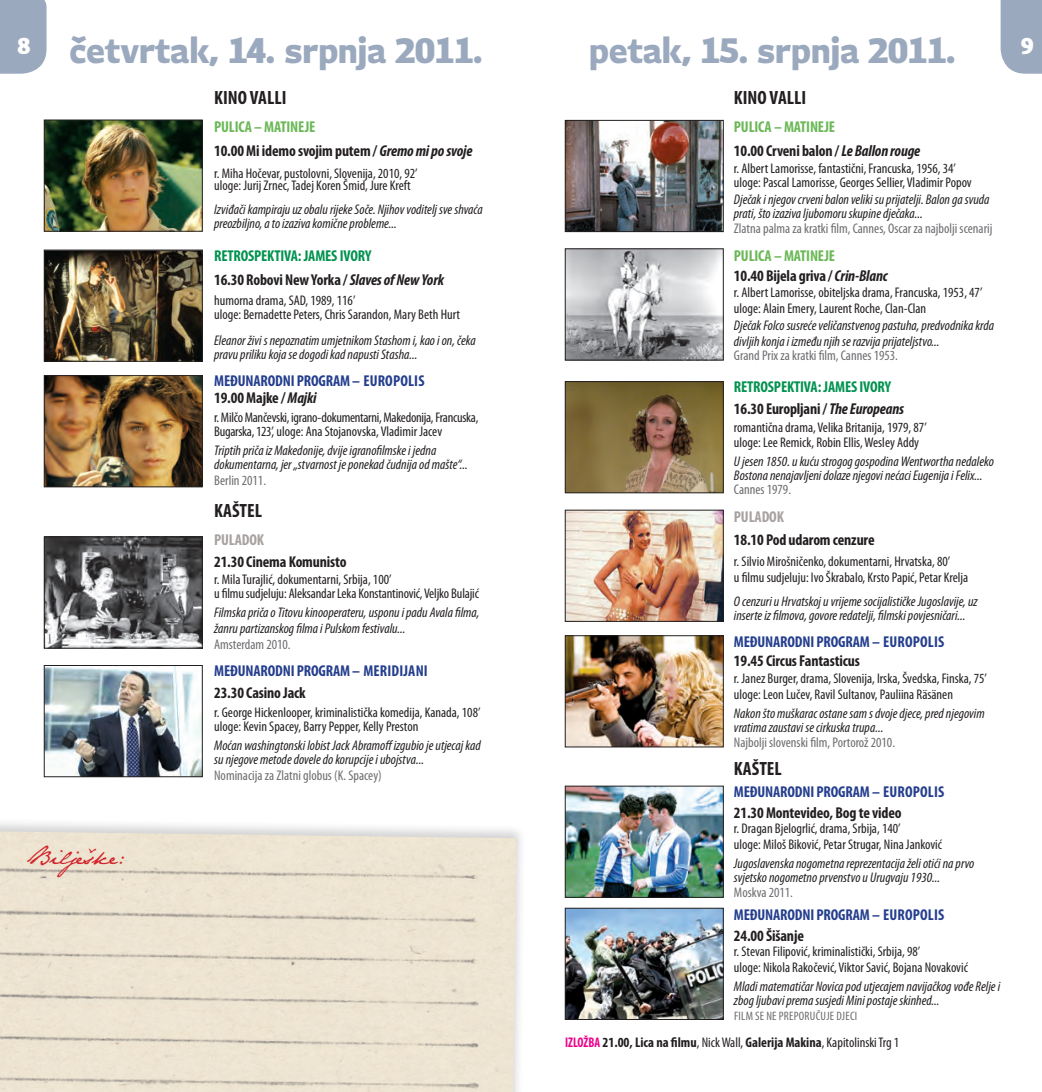
<style>
.page{position:relative;width:1042px;height:1092px;background:#fff}
.page>*{position:absolute;margin:0;border:0;box-sizing:border-box;transform-origin:0 0}
.t1{font:800 35px "Spring Sans";color:#9ba9be}
.t2{font:800 22.75px "Spring Sans";color:#fff}
.t3{font:21px "Jane Austen";color:#d1232a}
.t4{font:700 condensed 19.25px "Myriad Pro";color:#231f20}
.t5{font:700 condensed 15.75px/24px "Myriad Pro";letter-spacing:-.01em;color:#231f20}
.t6{font:700 condensed 15.75px/17px "Myriad Pro";letter-spacing:-.01em;color:#253f8e}
.t7{font:700 condensed 15.75px/24px "Myriad Pro";letter-spacing:-.01em;color:#029250}
.t8{font:700 condensed 15.75px "Myriad Pro";letter-spacing:-.01em;color:#a7a1a0}
.t9{font:italic condensed 14px/14px "Myriad Pro";color:#231f20}
.t10{font:condensed 14px/15.8px "Myriad Pro";color:#231f20}
.t11{font:condensed 14px "Myriad Pro";color:#6c6d70}
.t12{font:condensed 14px/14px "Myriad Pro";letter-spacing:-.02em;color:#231f20}
.t13{font:700 condensed 14px "Myriad Pro";color:#231f20}
.t14{font:condensed 12.25px "Myriad Pro";color:#6c6d70}
.s1{color:#6bb857}
.s2{font-style:italic}
.s3{color:#231f20}
.s4{font-style:italic;color:#231f20}
.s5{color:#ed028c}
.s6{font-weight:400}
</style>
<div class="page">
<svg style="left:1000px;top:0;width:42px;height:74px;background:#a0aec1"></svg>
<div style="left:0;top:0;width:47px;height:74px;background:#9ba9be"></div>
<img style="left:46px;top:538px;width:154px;height:108px">
<div style="left:44px;top:536px;width:158px;height:112px;border:1px solid #231f20"></div>
<img style="left:46px;top:667px;width:154px;height:108px">
<div style="left:44px;top:665px;width:158px;height:112px;border:1px solid #231f20"></div>
<img style="left:46px;top:122px;width:154px;height:107px">
<div style="left:44px;top:120px;width:158px;height:111px;border:1px solid #231f20"></div>
<img style="left:567px;top:122px;width:154px;height:108px">
<div style="left:565px;top:120px;width:158px;height:112px;border:1px solid #231f20"></div>
<img style="left:567px;top:250px;width:154px;height:108px">
<div style="left:565px;top:248px;width:158px;height:112px;border:1px solid #231f20"></div>
<img style="left:567px;top:383px;width:154px;height:108px">
<div style="left:565px;top:381px;width:158px;height:112px;border:1px solid #231f20"></div>
<img style="left:567px;top:512px;width:154px;height:107px">
<div style="left:565px;top:510px;width:158px;height:111px;border:1px solid #231f20"></div>
<img style="left:567px;top:637px;width:154px;height:108px">
<div style="left:565px;top:635px;width:158px;height:112px;border:1px solid #231f20"></div>
<img style="left:567px;top:787px;width:154px;height:108px">
<div style="left:565px;top:785px;width:158px;height:112px;border:1px solid #231f20"></div>
<img style="left:567px;top:909px;width:154px;height:108px">
<div style="left:565px;top:907px;width:158px;height:112px;border:1px solid #231f20"></div>
<img style="left:46px;top:252px;width:154px;height:107px">
<div style="left:44px;top:250px;width:158px;height:111px;border:1px solid #231f20"></div>
<img style="left:46px;top:377px;width:154px;height:108px">
<div style="left:44px;top:375px;width:158px;height:112px;border:1px solid #231f20"></div>
<div style="left:0;top:816px;width:527px;height:275px;background:#231f20;opacity:.41"></div>
<img style="left:0;top:831px;width:516px;height:260px">
<h1 class="t1" style="left:69px;top:29px;width:414px">četvrtak, 14. srpnja 2011.</h1>
<h1 class="t1" style="left:589px;top:29px;width:368px">petak, 15. srpnja 2011.</h1>
<h3 class="t4" style="left:214px;top:86px;width:74px">KINO VALLI</h3>
<p class="t5" style="left:214px;top:114px;width:260px"><span class="s1">PULICA – MATINEJE<br></span>10.00 Mi idemo svojim putem / <span class="s2">Gremo mi po svoje</span></p>
<p class="t10" style="left:214px;top:167px;width:205px;line-height:12.2px">r. Miha Hočevar, pustolovni, Slovenija, 2010, 92’ uloge: Jurij Zrnec, Tadej Koren Šmid, Jure Kreft</p>
<p class="t9" style="left:214px;top:202px;width:270px">Izviđači kampiraju uz obalu rijeke Soče. Njihov voditelj sve shvaća preozbiljno, a to izaziva komične probleme...</p>
<p class="t7" style="left:214px;top:243px;width:231px">RETROSPEKTIVA: JAMES IVORY<br><span class="s3">16.30 Robovi New Yorka /</span> <span class="s4">Slaves of New York</span></p>
<p class="t10" style="left:214px;top:293px;width:247px;line-height:14px">humorna drama, SAD, 1989, 116’<br>uloge: Bernadette Peters, Chris Sarandon, Mary Beth Hurt</p>
<p class="t9" style="left:214px;top:333px;width:263px">Eleanor živi s nepoznatim umjetnikom Stashom i, kao i on, čeka pravu priliku koja se dogodi kad napusti Stasha...</p>
<p class="t6" style="left:214px;top:372px;width:164px">MEĐUNARODNI PROGRAM – Europolis<br><span class="s3">19.00 Majke /</span> <span class="s4">Majki</span></p>
<p class="t12" style="left:214px;top:410px;width:266px">r. Milčo Mančevski, igrano-dokumentarni, Makedonija, Francuska,<br>Bugarska, 123’, uloge: Ana Stojanovska, Vladimir Jacev</p>
<p class="t9" style="left:214px;top:443px;width:255px">Triptih priča iz Makedonije, dvije igranofilmske i jedna dokumentarna, jer „stvarnost je ponekad čudnija od mašte“...</p>
<p class="t11" style="left:214px;top:472px;width:53px">Berlin 2011.</p>
<h3 class="t4" style="left:214px;top:499px;width:49px">KAŠTEL</h3>
<p class="t8" style="left:214px;top:529px;width:51px">PULADOK</p>
<p class="t5" style="left:214px;top:549px;width:134px">21.30 Cinema Komunisto</p>
<p class="t10" style="left:214px;top:572px;width:266px;line-height:14px">r. Mila Turajlić, dokumentarni, Srbija, 100’<br>u filmu sudjeluju: Aleksandar Leka Konstantinović, Veljko Bulajić</p>
<p class="t9" style="left:214px;top:604px;width:267px;line-height:15.8px">Filmska priča o Titovu kinooperateru, usponu i padu Avala filma, žanru partizanskog filma i Pulskom festivalu...</p>
<p class="t11" style="left:214px;top:635px;width:78px">Amsterdam 2010.</p>
<p class="t6" style="left:214px;top:661px;width:215px">MEĐUNARODNI PROGRAM – MERIDIJANI</p>
<p class="t5" style="left:214px;top:680px;width:93px">23.30 Casino Jack</p>
<p class="t10" style="left:214px;top:705px;width:268px;line-height:14px">r. George Hickenlooper, kriminalistička komedija, Kanada, 108’ uloge: Kevin Spacey, Barry Pepper, Kelly Preston</p>
<p class="t9" style="left:214px;top:738px;width:268px">Moćan washingtonski lobist Jack Abramoff izgubio je utjecaj kad su njegove metode dovele do korupcije i ubojstva...</p>
<p class="t11" style="left:214px;top:766px;width:169px">Nominacija za Zlatni globus (K. Spacey)</p>
<h2 class="t2" style="left:17px;top:31px;width:14px">8</h2>
<h2 class="t2" style="left:1020px;top:31px;width:14px">9</h2>
<h3 class="t4" style="left:734px;top:86px;width:74px">KINO VALLI</h3>
<p class="t5" style="left:734px;top:114px;width:188px"><span class="s1">PULICA – MATINEJE<br></span>10.00 Crveni balon / <span class="s2">Le Ballon rouge</span></p>
<p class="t10" style="left:734px;top:161px;width:239px;line-height:14px">r. Albert Lamorisse, fantastični, Francuska, 1956, 34’ uloge: Pascal Lamorisse, Georges Sellier, Vladimir Popov</p>
<p class="t9" style="left:734px;top:192px;width:257px">Dječak i njegov crveni balon veliki su prijatelji. Balon ga svuda prati, što izaziva ljubomoru skupine dječaka...</p>
<p class="t11" style="left:734px;top:220px;width:260px">Zlatna palma za kratki film, Cannes, Oscar za najbolji scenarij</p>
<p class="t5" style="left:734px;top:245px;width:155px;line-height:20.5px"><span class="s1">PULICA – MATINEJE<br></span>10.40 Bijela griva / <span class="s2">Crin-Blanc</span></p>
<p class="t10" style="left:734px;top:284px;width:250px">r. Albert Lamorisse, obiteljska drama, Francuska, 1953, 47’ uloge: Alain Emery, Laurent Roche, Clan-Clan</p>
<p class="t9" style="left:734px;top:317px;width:262px;line-height:15.8px">Dječak Folco susreće veličanstvenog pastuha, predvodnika krda divljih konja i između njih se razvija prijateljstvo...</p>
<p class="t11" style="left:734px;top:347px;width:166px">Grand Prix za kratki film, Cannes 1953.</p>
<p class="t7" style="left:734px;top:375px;width:172px;line-height:22.2px">RETROSPEKTIVA: JAMES IVORY<br><span class="s3">16.30 Europljani /</span> <span class="s4">The Europeans</span></p>
<p class="t10" style="left:734px;top:419px;width:194px">romantična drama, Velika Britanija, 1979, 87’ uloge: Lee Remick, Robin Ellis, Wesley Addy</p>
<p class="t9" style="left:734px;top:454px;width:261px">U jesen 1850. u kuću strogog gospodina Wentwortha nedaleko<br>Bostona nenajavljeni dolaze njegovi nećaci Eugenija i Felix...</p>
<p class="t11" style="left:734px;top:481px;width:59px">Cannes 1979.</p>
<p class="t8" style="left:734px;top:506px;width:51px">PULADOK</p>
<p class="t5" style="left:734px;top:528px;width:142px">18.10 Pod udarom cenzure</p>
<p class="t10" style="left:734px;top:553px;width:236px">r. Silvio Mirošničenko, dokumentarni, Hrvatska, 80’<br>u filmu sudjeluju: Ivo Škrabalo, Krsto Papić, Petar Krelja</p>
<p class="t9" style="left:734px;top:594px;width:245px">O cenzuri u Hrvatskoj u vrijeme socijalističke Jugoslavije, uz inserte iz filmova, govore redatelji, filmski povjesničari...</p>
<p class="t6" style="left:734px;top:633px;width:164px">MEĐUNARODNI PROGRAM – Europolis</p>
<p class="t5" style="left:734px;top:648px;width:127px">19.45 Circus Fantasticus</p>
<p class="t10" style="left:734px;top:670px;width:255px">r. Janez Burger, drama, Slovenija, Irska, Švedska, Finska, 75’ uloge: Leon Lučev, Ravil Sultanov, Pauliina Räsänen</p>
<p class="t9" style="left:734px;top:705px;width:252px">Nakon što muškarac ostane sam s dvoje djece, pred njegovim vratima zaustavi se cirkuska trupa...</p>
<p class="t11" style="left:734px;top:734px;width:163px">Najbolji slovenski film, Portorož 2010.</p>
<h3 class="t4" style="left:734px;top:756px;width:49px">KAŠTEL</h3>
<p class="t6" style="left:734px;top:783px;width:164px">MEĐUNARODNI PROGRAM – Europolis</p>
<p class="t5" style="left:734px;top:800px;width:169px">21.30 Montevideo, Bog te video</p>
<p class="t10" style="left:734px;top:820px;width:210px">r. Dragan Bjelogrlić, drama, Srbija, 140’<br>uloge: Miloš Biković, Petar Strugar, Nina Janković</p>
<p class="t9" style="left:734px;top:855px;width:242px">Jugoslavenska nogometna reprezentacija želi otići na prvo svjetsko nogometno prvenstvo u Urugvaju 1930...</p>
<p class="t11" style="left:734px;top:884px;width:61px">Moskva 2011.</p>
<p class="t6" style="left:734px;top:905px;width:164px">MEĐUNARODNI PROGRAM – Europolis</p>
<p class="t5" style="left:734px;top:923px;width:72px">24.00 Šišanje</p>
<p class="t10" style="left:734px;top:943px;width:235px">r. Stevan Filipović, kriminalistički, Srbija, 98’<br>uloge: Nikola Rakočević, Viktor Savić, Bojana Novaković</p>
<p class="t9" style="left:734px;top:978px;width:268px">Mladi matematičar Novica pod utjecajem navijačkog vođe Relje i zbog ljubavi prema susjedi Mini postaje skinhed...</p>
<p class="t14" style="left:734px;top:1008px;width:6px">film</p>
<p class="t14" style="left:755px;top:1008px;width:30px">seneprepor</p>
<p class="t14" style="left:810px;top:1008px;width:32px">učuje djeci</p>
<h3 class="t3" style="left:25px;top:844px;width:100px">Bilješke:</h3>
<p class="t13" style="left:565px;top:1033px;width:336px"><span class="s5">IZLOŽBA</span> 21.00, Lica na filmu<span class="s6">, Nick Wall,</span> Galerija Makina<span class="s6">, Kapitolinski Trg 1</span></p>
</div>
